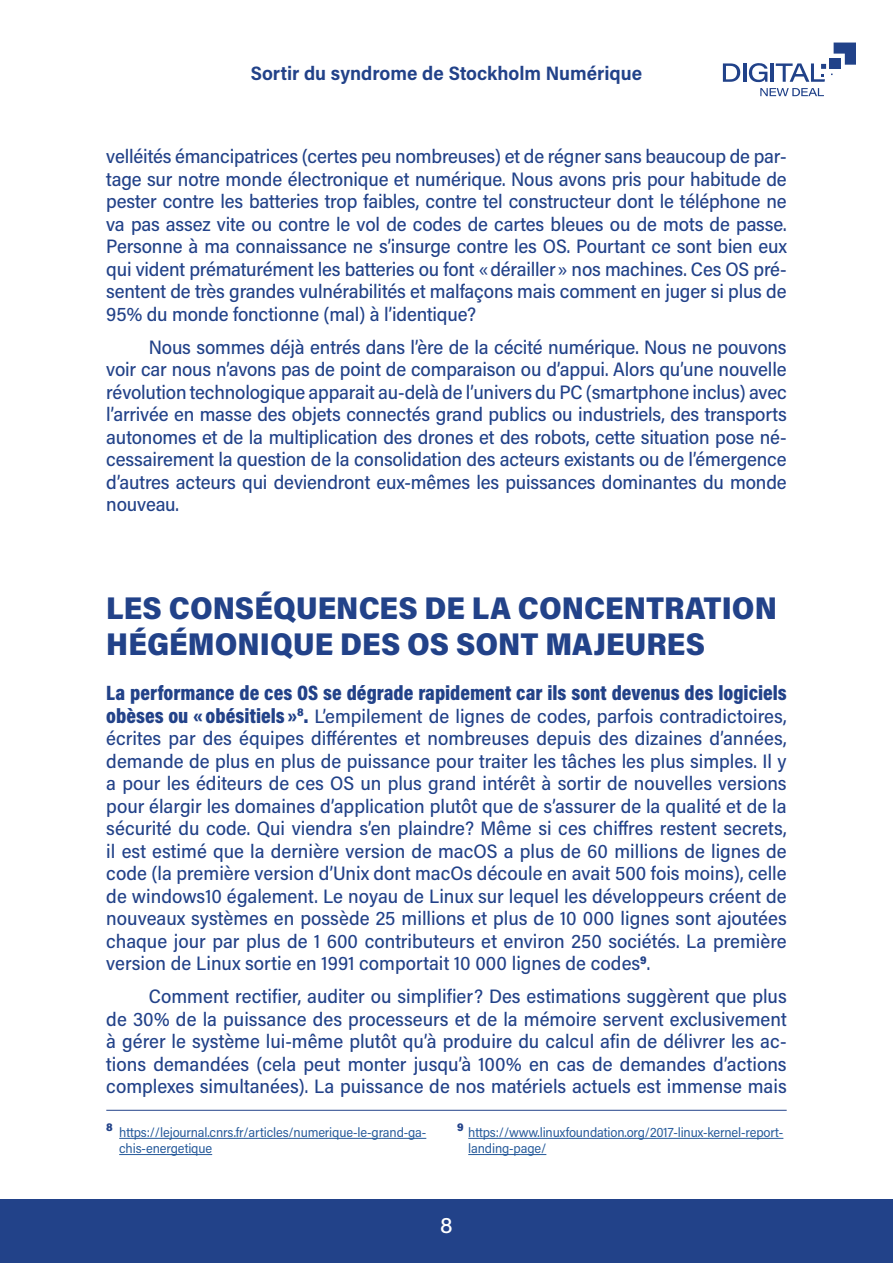
<style>
.page{position:relative;width:893px;height:1263px;background:#fff}
.page>*{position:absolute;margin:0;border:0;box-sizing:border-box;transform-origin:0 0}
.t1{font:900 31.5px/36px "Acumin Pro Semi Cond";color:#224289}
.t2{font:500 22.5px "Acumin Pro";color:#fff}
.t3{font:900 21px "Acumin Pro Cond";color:#224289}
.t4{font:500 19.5px/22.5px "Acumin Pro Semi Cond";letter-spacing:-.005em;color:#224289;text-align:justify}
.t5{font:700 19.5px "Acumin Pro Semi Cond";color:#224289}
.t6{font:13.5px/16.2px "Acumin Pro Semi Cond";letter-spacing:-.01em;color:#275b9b}
.t7{font:900 11.4px "Acumin Pro Semi Cond";color:#224289}
.s1{font-family:"Acumin Pro Cond";font-weight:900;font-size:21px}
</style>
<div class="page">
<div style="left:0;top:1199px;width:893px;height:64px;background:#224289"></div>
<svg style="left:723px;top:63px;width:17px;height:19px"></svg>
<svg style="left:749px;top:63px;width:18px;height:19px"></svg>
<hr style="left:771px;top:63px;width:3px;height:19px;background:#214289">
<hr style="left:743px;top:63px;width:3px;height:19px;background:#214289">
<svg style="left:760px;top:88px;width:64px;height:8px"></svg>
<svg style="left:776px;top:43px;width:80px;height:39px"></svg>
<hr style="left:119px;top:1138px;width:307px;height:1px;background:#275b9b">
<hr style="left:119px;top:1154px;width:93px;height:1px;background:#275b9b">
<hr style="left:468px;top:1138px;width:315px;height:1px;background:#275b9b">
<hr style="left:468px;top:1154px;width:78px;height:1px;background:#275b9b">
<hr style="left:106px;top:1110px;width:681px;height:1px;background:#224289">
<p class="t5" style="left:251px;top:59px;width:393px">Sortir du syndrome de Stockholm Numérique</p>
<p class="t4" style="left:106px;top:144px;width:682px">velléités émancipatrices (certes peu nombreuses) et de régner sans beaucoup de par&shy;tage sur notre monde électronique et numérique. Nous avons pris pour habitude de pester contre les batteries trop faibles, contre tel constructeur dont le téléphone ne va pas assez vite ou contre le vol de codes de cartes bleues ou de mots de passe.<br>Personne à ma connaissance ne s’insurge contre les OS. Pourtant ce sont bien eux qui vident prématurément les batteries ou font «dérailler» nos machines. Ces OS pré&shy;sentent de très grandes vulnérabilités et malfaçons mais comment en juger si plus de 95% du monde fonctionne (mal) à l’identique?</p>
<p class="t4" style="left:106px;top:335px;width:682px;text-indent:43px">Nous sommes déjà entrés dans l’ère de la cécité numérique. Nous ne pouvons voir car nous n’avons pas de point de comparaison ou d’appui. Alors qu’une nouvelle révolution technologique apparait au-delà de l’univers du PC (smartphone inclus) avec l’arrivée en masse des objets connectés grand publics ou industriels, des transports autonomes et de la multiplication des drones et des robots, cette situation pose né&shy;cessairement la question de la consolidation des acteurs existants ou de l’émergence d’autres acteurs qui deviendront eux-mêmes les puissances dominantes du monde nouveau.</p>
<h1 class="t1" style="left:106px;top:589px;width:672px">LES CONSÉQUENCES DE LA CONCENTRATION<br>HÉGÉMONIQUE DES OS SONT MAJEURES</h1>
<p class="t3" style="left:106px;top:679px;width:682px">La performance de ces OS se dégrade rapidement car ils sont devenus des logiciels</p>
<p class="t4" style="left:106px;top:704px;width:682px"><span class="s1">obèses ou « obésitiels »</span><sup>8</sup><span class="s1">.</span> L’empilement de lignes de codes, parfois contradictoires, écrites par des équipes différentes et nombreuses depuis des dizaines d’années, demande de plus en plus de puissance pour traiter les tâches les plus simples. Il y a pour les éditeurs de ces OS un plus grand intérêt à sortir de nouvelles versions pour élargir les domaines d’application plutôt que de s’assurer de la qualité et de la sécurité du code. Qui viendra s’en plaindre? Même si ces chiffres restent secrets, il est estimé que la dernière version de macOS a plus de 60 millions de lignes de code (la première version d’Unix dont macOs découle en avait 500 fois moins), celle de windows10 également. Le noyau de Linux sur lequel les développeurs créent de nouveaux systèmes en possède 25 millions et plus de 10 000 lignes sont ajoutées chaque jour par plus de 1 600 contributeurs et environ 250 sociétés. La première version de Linux sortie en 1991 comportait 10 000 lignes de codes<sup>9</sup>.</p>
<p class="t4" style="left:106px;top:984px;width:682px;text-indent:43px">Comment rectifier, auditer ou simplifier? Des estimations suggèrent que plus de 30% de la puissance des processeurs et de la mémoire servent exclusivement à gérer le système lui-même plutôt qu’à produire du calcul afin de délivrer les ac&shy;tions demandées (cela peut monter jusqu’à 100% en cas de demandes d’actions complexes simultanées). La puissance de nos matériels actuels est immense mais</p>
<p class="t7" style="left:106px;top:1118px;width:8px">8</p>
<p class="t6" style="left:119px;top:1123px;width:309px">https://lejournal.cnrs.fr/articles/numerique‐le‐grand‐ga&shy;chis‐energetique</p>
<p class="t7" style="left:457px;top:1118px;width:8px">9</p>
<p class="t6" style="left:468px;top:1123px;width:317px">https://www.linuxfoundation.org/2017-linux-kernel-report&shy;landing-page/</p>
<p class="t2" style="left:440px;top:1210px;width:14px">8</p>
</div>
